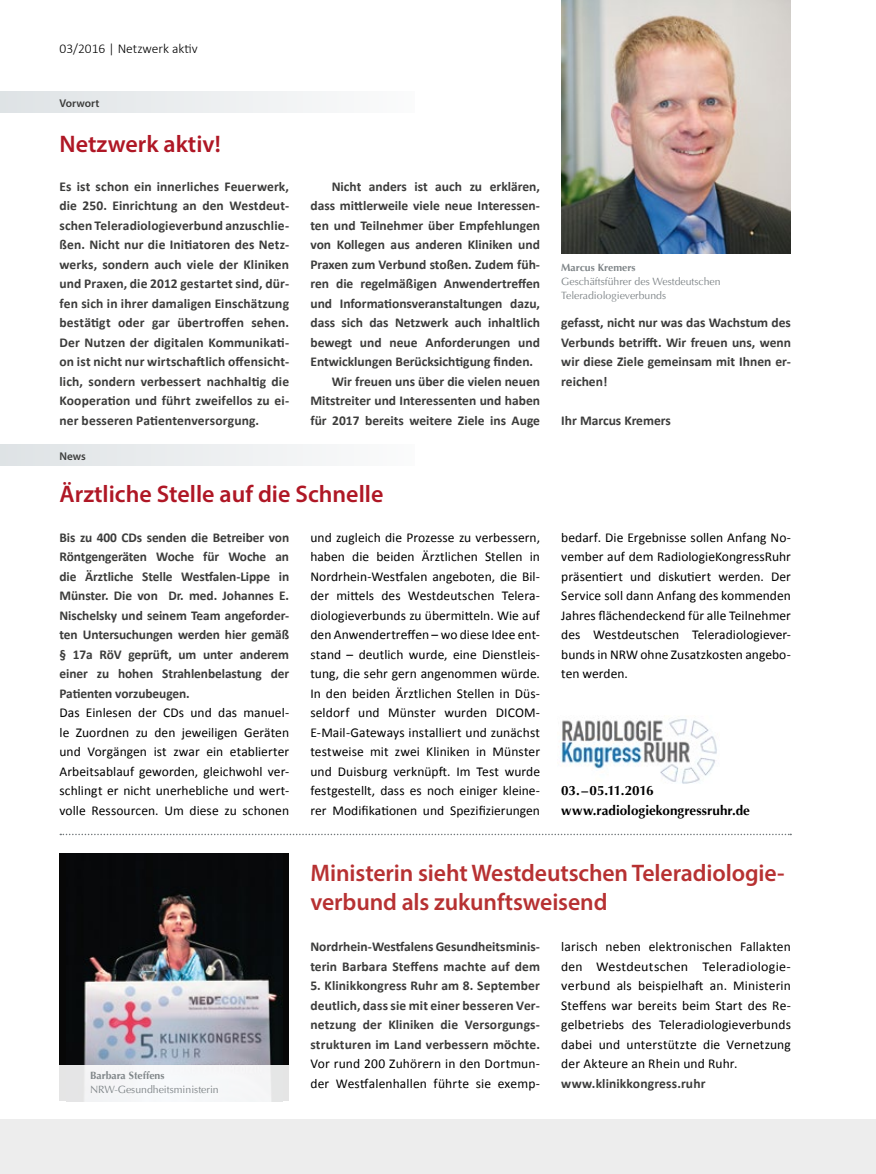
<style>
.page{position:relative;width:876px;height:1174px;background:#fff}
.page>*{position:absolute;margin:0;border:0;box-sizing:border-box;transform-origin:0 0}
.t1{font:600 24px/28.8px "Myriad Pro";letter-spacing:-.005em;color:#b73132}
.t2{font:600 24px "Myriad Pro";color:#af1725}
.t3{font:700 13.5px/19.5px "Calibri";color:#3c3c3b;text-align:justify}
.t4{font:13.5px/19.5px "Calibri";letter-spacing:.005em;color:#000;text-align:justify}
.t5{font:700 13.5px/19.5px "Optima LT";color:#000}
.t6{font:300 13.5px "Calibri";color:#000}
.t7{font:600 11.25px "Myriad Pro";color:#3c3c3b}
.t8{font:10.5px/13.5px "Optima LT";color:#808689}
.t9{font:700 10.5px "Optima LT";color:#808689}
</style>
<div class="page">
<img style="left:561px;top:0;width:230px;height:254px">
<div style="left:0;top:444px;width:415px;height:21px;background:linear-gradient(to right,#dee3e5,#fbfbfb)"></div>
<div style="left:0;top:91px;width:415px;height:21px;background:linear-gradient(to right,#dee3e5,#fbfbfb)"></div>
<div style="left:0;top:1119px;width:876px;height:55px;background:#ededed"></div>
<svg style="left:60px;top:833px;width:731px;height:2px"></svg>
<div style="left:60px;top:854px;width:229px;height:247px;background:#070707"></div>
<img style="left:83px;top:894px;width:199px;height:171px">
<img style="left:560px;top:718px;width:157px;height:66px">
<svg style="left:59px;top:1065px;width:230px;height:37px;fill:#f5f6f7"></svg>
<p class="t6" style="left:60px;top:40px;width:140px">03/2016 | Netzwerk aktiv</p>
<p class="t7" style="left:60px;top:96px;width:41px">Vorwort</p>
<h1 class="t2" style="left:60px;top:128px;width:163px">Netzwerk aktiv!</h1>
<p class="t3" style="left:60px;top:176px;width:231px">Es ist schon ein innerliches Feuerwerk, die 250. Einrichtung an den Westdeut&shy;schen Teleradiologieverbund anzuschlie&shy;ßen. Nicht nur die Initiatoren des Netz&shy;werks, sondern auch viele der Kliniken und Praxen, die 2012 gestartet sind, dür&shy;fen sich in ihrer damaligen Einschätzung bestätigt oder gar übertroffen sehen.<br>Der Nutzen der digitalen Kommunikati&shy;on ist nicht nur wirtschaftlich offensicht&shy;lich, sondern verbessert nachhaltig die Kooperation und führt zweifellos zu ei&shy;ner besseren Patientenversorgung.</p>
<p class="t7" style="left:60px;top:449px;width:28px">News</p>
<p class="t3" style="left:332px;top:176px;width:210px">Nicht anders ist auch zu erklären,</p>
<p class="t3" style="left:310px;top:196px;width:231px">dass mittlerweile viele neue Interessen-</p>
<p class="t3" style="left:310px;top:215px;width:231px">ten und Teilnehmer über Empfehlungen</p>
<p class="t3" style="left:310px;top:235px;width:231px">von Kollegen aus anderen Kliniken und</p>
<p class="t3" style="left:310px;top:254px;width:231px">Praxen zum Verbund stoßen. Zudem füh-</p>
<p class="t3" style="left:310px;top:274px;width:231px">ren die regelmäßigen Anwendertreffen</p>
<p class="t3" style="left:310px;top:293px;width:231px">und Informationsveranstaltungen dazu,</p>
<p class="t3" style="left:310px;top:313px;width:231px">dass sich das Netzwerk auch inhaltlich</p>
<p class="t3" style="left:310px;top:332px;width:231px">bewegt und neue Anforderungen und</p>
<p class="t3" style="left:310px;top:352px;width:224px">Entwicklungen Berücksichtigung finden.</p>
<p class="t3" style="left:332px;top:371px;width:210px">Wir freuen uns über die vielen neuen</p>
<p class="t3" style="left:310px;top:391px;width:231px">Mitstreiter und Interessenten und haben</p>
<p class="t3" style="left:310px;top:410px;width:231px">für 2017 bereits weitere Ziele ins Auge</p>
<h1 class="t2" style="left:60px;top:479px;width:325px">Ärztliche Stelle auf die Schnelle</h1>
<p class="t3" style="left:60px;top:527px;width:231px">Bis zu 400 CDs senden die Betreiber von Röntgengeräten Woche für Woche an die Ärztliche Stelle Westfalen-Lippe in Münster. Die von Dr. med. Johannes E.<br>Nischelsky und seinem Team angeforder&shy;ten Untersuchungen werden hier gemäß § 17a RöV geprüft, um unter anderem einer zu hohen Strahlenbelastung der Patienten vorzubeugen.</p>
<p class="t4" style="left:60px;top:703px;width:231px">Das Einlesen der CDs und das manuel&shy;le Zuordnen zu den jeweiligen Geräten und Vorgängen ist zwar ein etablierter Arbeitsablauf geworden, gleichwohl ver&shy;schlingt er nicht unerhebliche und wert&shy;volle Ressourcen. Um diese zu schonen</p>
<p class="t4" style="left:310px;top:527px;width:231px">und zugleich die Prozesse zu verbessern, haben die beiden Ärztlichen Stellen in Nordrhein-Westfalen angeboten, die Bil&shy;der mittels des Westdeutschen Telera&shy;diologieverbunds zu übermitteln. Wie auf den Anwendertreffen – wo diese Idee ent&shy;stand – deutlich wurde, eine Dienstleis&shy;tung, die sehr gern angenommen würde.<br>In den beiden Ärztlichen Stellen in Düs&shy;seldorf und Münster wurden DICOM-E-Mail-Gateways installiert und zunächst testweise mit zwei Kliniken in Münster und Duisburg verknüpft. Im Test wurde festgestellt, dass es noch einiger kleine&shy;rer Modifikationen und Spezifizierungen</p>
<p class="t9" style="left:561px;top:262px;width:76px">Marcus Kremers</p>
<p class="t8" style="left:561px;top:275px;width:161px">Geschäftsführer des Westdeutschen<br>Teleradiologieverbunds</p>
<p class="t3" style="left:561px;top:313px;width:231px">gefasst, nicht nur was das Wachstum des Verbunds betrifft. Wir freuen uns, wenn wir diese Ziele gemeinsam mit Ihnen er&shy;reichen!</p>
<p class="t3" style="left:561px;top:410px;width:111px">Ihr Marcus Kremers</p>
<p class="t4" style="left:561px;top:527px;width:231px">bedarf. Die Ergebnisse sollen Anfang No&shy;vember auf dem RadiologieKongressRuhr präsentiert und diskutiert werden. Der Service soll dann Anfang des kommenden Jahres flächendeckend für alle Teilnehmer des Westdeutschen Teleradiologiever&shy;bunds in NRW ohne Zusatzkosten angebo&shy;ten werden.</p>
<p class="t5" style="left:561px;top:781px;width:190px">03.–05.11.2016 www.radiologiekongressruhr.de</p>
<p class="t9" style="left:90px;top:1069px;width:76px">Barbara Steffens</p>
<p class="t8" style="left:90px;top:1082px;width:130px">NRW-Gesundheitsministerin</p>
<h1 class="t1" style="left:310px;top:858px;width:476px">Ministerin sieht Westdeutschen Teleradiologie&shy;verbund als zukunftsweisend</h1>
<p class="t3" style="left:310px;top:937px;width:231px">Nordrhein-Westfalens Gesundheitsminis&shy;terin Barbara Steffens machte auf dem</p>
<p class="t3" style="left:310px;top:976px;width:231px">5. Klinikkongress Ruhr am 8. September deutlich, dass sie mit einer besseren Ver&shy;netzung der Kliniken die Versorgungs&shy;strukturen im Land verbessern möchte.</p>
<p class="t4" style="left:310px;top:1054px;width:231px">Vor rund 200 Zuhörern in den Dortmun&shy;der Westfalenhallen führte sie exemp-</p>
<p class="t4" style="left:561px;top:937px;width:231px">larisch neben elektronischen Fallakten den Westdeutschen Teleradiologie&shy;verbund als beispielhaft an. Ministerin Steffens war bereits beim Start des Re&shy;gelbetriebs des Teleradiologieverbunds dabei und unterstützte die Vernetzung der Akteure an Rhein und Ruhr.</p>
<p class="t3" style="left:561px;top:1073px;width:146px">www.klinikkongress.ruhr</p>
</div>
